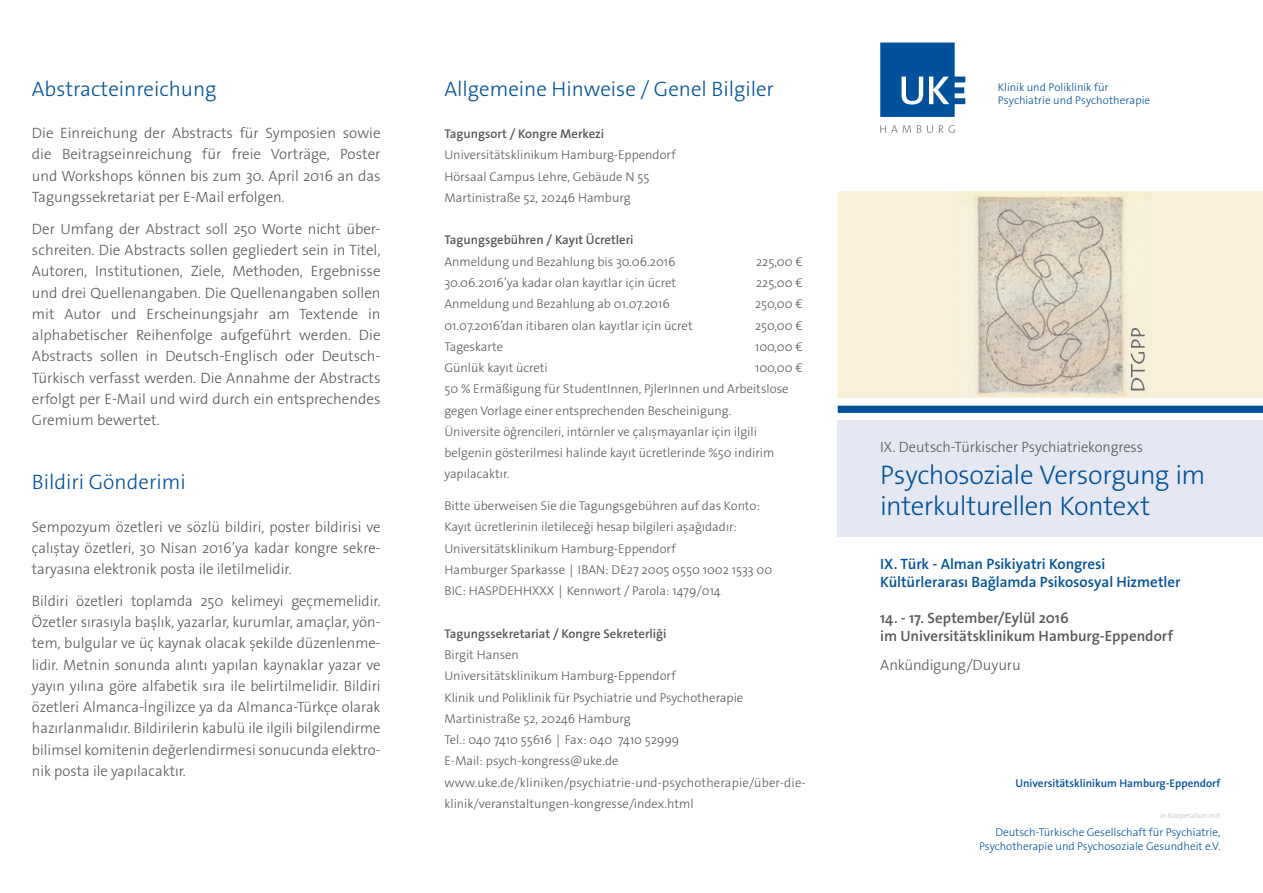
<style>
.page{position:relative;width:1263px;height:893px;background:#fff}
.page>*{position:absolute;margin:0;border:0;box-sizing:border-box;transform-origin:0 0}
.t1{font:300 27px/31.5px "The Sans Os F";letter-spacing:-.025em;color:#01519a}
.t2{font:300 21px "The Sans Os F";color:#01519a}
.t3{font:300 15px/21.3px "The Sans Os F";color:#57585a;text-align:justify}
.t4{font:600 15px/18px "The Sans Os F";letter-spacing:-.005em;color:#01519a}
.t5{font:600 15px/18px "The Sans Os F";color:#57585a}
.t6{font:300 12.75px/21.3px "The Sans Os F";color:#57585a}
.t7{font:600 12.75px "The Sans Os F";color:#57585a}
.t8{font:300 11.25px/13.6px "The Sans Os F";color:#01519a;text-align:right}
.t9{font:600 11.25px "The Sans Os F";color:#01519a}
.t10{font:300 7.5px "The Sans Os F";color:#aebecd}
</style>
<div class="page">
<svg style="left:880px;top:43px;width:85px;height:74px"></svg>
<svg style="left:880px;top:125px;width:31px;height:8px"></svg>
<svg style="left:917px;top:125px;width:4px;height:8px"></svg>
<svg style="left:927px;top:125px;width:6px;height:8px"></svg>
<svg style="left:939px;top:125px;width:16px;height:8px"></svg>
<img style="left:838px;top:191px;width:425px;height:207px">
<div style="left:838px;top:420px;width:425px;height:117px;background:#e5e8f3"></div>
<div style="left:838px;top:406px;width:425px;height:7px;background:#01519a"></div>
<img style="left:1130px;top:352px;width:15px;height:38px">
<img style="left:1131px;top:339px;width:14px;height:9px">
<img style="left:1131px;top:328px;width:14px;height:8px">
<h2 class="t2" style="left:32px;top:75px;width:186px">Abstracteinreichung</h2>
<p class="t3" style="left:32px;top:123px;width:350px">Die Einreichung der Abstracts für Symposien sowie die Beitragseinreichung für freie Vorträge, Poster und Workshops können bis zum 30. April 2016 an das Tagungssekretariat per E-Mail erfolgen.</p>
<p class="t3" style="left:32px;top:218px;width:350px">Der Umfang der Abstract soll 250 Worte nicht über&shy;schreiten. Die Abstracts sollen gegliedert sein in Titel, Autoren, Institutionen, Ziele, Methoden, Ergebnisse und drei Quellenangaben. Die Quellenangaben sollen mit Autor und Erscheinungsjahr am Textende in alphabetischer Reihenfolge aufgeführt werden. Die Abstracts sollen in Deutsch-Englisch oder Deutsch-Türkisch verfasst werden. Die Annahme der Abstracts erfolgt per E-Mail und wird durch ein entsprechendes Gremium bewertet.</p>
<h2 class="t2" style="left:32px;top:468px;width:155px">Bildiri Gönderimi</h2>
<p class="t3" style="left:32px;top:516px;width:350px">Sempozyum özetleri ve sözlü bildiri, poster bildirisi ve çalıştay özetleri, 30 Nisan 2016’ya kadar kongre sekre&shy;taryasına elektronik posta ile iletilmelidir.</p>
<p class="t3" style="left:32px;top:590px;width:350px">Bildiri özetleri toplamda 250 kelimeyi geçmemelidir.<br>Özetler sırasıyla başlık, yazarlar, kurumlar, amaçlar, yön&shy;tem, bulgular ve üç kaynak olacak şekilde düzenlenme&shy;lidir. Metnin sonunda alıntı yapılan kaynaklar yazar ve yayın yılına göre alfabetik sıra ile belirtilmelidir. Bildiri özetleri Almanca-İngilizce ya da Almanca-Türkçe olarak hazırlanmalıdır. Bildirilerin kabulü ile ilgili bilgilendirme bilimsel komitenin değerlendirmesi sonucunda elektro&shy;nik posta ile yapılacaktır.</p>
<h2 class="t2" style="left:444px;top:75px;width:331px">Allgemeine Hinweise / Genel Bilgiler</h2>
<p class="t7" style="left:444px;top:126px;width:161px">Tagungsort / Kongre Merkezi</p>
<p class="t6" style="left:444px;top:145px;width:233px">Universitätsklinikum Hamburg-Eppendorf<br>Hörsaal Campus Lehre, Gebäude N 55<br>Martinistraße 52, 20246 Hamburg</p>
<p class="t7" style="left:444px;top:232px;width:191px">Tagungsgebühren / Kayıt Ücretleri</p>
<p class="t6" style="left:444px;top:251px;width:233px">Anmeldung und Bezahlung bis 30.06.2016</p>
<p class="t6" style="left:756px;top:251px;width:48px">225,00 €</p>
<p class="t6" style="left:444px;top:272px;width:233px">30.06.2016’ya kadar olan kayıtlar için ücret</p>
<p class="t6" style="left:756px;top:272px;width:48px">225,00 €</p>
<p class="t6" style="left:444px;top:293px;width:227px">Anmeldung und Bezahlung ab 01.07.2016</p>
<p class="t6" style="left:755px;top:293px;width:49px">250,00 €</p>
<p class="t6" style="left:444px;top:315px;width:250px">01.07.2016’dan itibaren olan kayıtlar için ücret</p>
<p class="t6" style="left:755px;top:315px;width:49px">250,00 €</p>
<p class="t6" style="left:444px;top:336px;width:60px">Tageskarte</p>
<p class="t6" style="left:755px;top:336px;width:49px">100,00 €</p>
<p class="t6" style="left:444px;top:357px;width:105px">Günlük kayıt ücreti</p>
<p class="t6" style="left:444px;top:357px;width:360px;text-indent:311px">100,00 € 50 % Ermäßigung für StudentInnen, PjlerInnen und Arbeitslose gegen Vorlage einer entsprechenden Bescheinigung.<br>Üniversite öğrencileri, intörnler ve çalışmayanlar için ilgili belgenin gösterilmesi halinde kayıt ücretlerinde %50 indirim yapılacaktır.</p>
<p class="t6" style="left:444px;top:495px;width:329px">Bitte überweisen Sie die Tagungsgebühren auf das Konto:<br>Kayıt ücretlerinin iletileceği hesap bilgileri aşağıdadır:<br>Universitätsklinikum Hamburg-Eppendorf<br>Hamburger Sparkasse IBAN: DE27 2005 0550 1002 1533 00<br>BIC: HASPDEHHXXX Kennwort / Parola: 1479/014</p>
<p class="t7" style="left:444px;top:625px;width:224px">Tagungssekretariat / Kongre Sekreterliğ i</p>
<p class="t6" style="left:444px;top:644px;width:363px">Birgit Hansen<br>Universitätsklinikum Hamburg-Eppendorf<br>Klinik und Poliklinik für Psychiatrie und Psychotherapie Martinistraße 52, 20246 Hamburg<br>Tel.: 040 7410 55616 Fax: 040 7410 52999<br>E-Mail: psych-kongress@uke.de www.uke.de/kliniken/psychiatrie-und-psychotherapie/über-die&shy;klinik/veranstaltungen-kongresse/index.html</p>
<p class="t8" style="left:998px;top:80px;width:154px;text-align:left">Klinik und Poliklinik für<br>Psychiatrie und Psychotherapie</p>
<p class="t3" style="left:880px;top:437px;width:264px">IX. Deutsch-Türkischer Psychiatriekongress</p>
<h1 class="t1" style="left:880px;top:459px;width:327px">Psychosoziale Versorgung im interkulturellen Kontext</h1>
<p class="t4" style="left:880px;top:555px;width:302px">IX. Türk - Alman Psikiyatri Kongresi<br>Kültürlerarası Bağ lamda Psikososyal Hizmetler</p>
<p class="t5" style="left:880px;top:609px;width:294px">14. - 17. September/Eylül 2016<br>im Universitätsklinikum Hamburg-Eppendorf</p>
<p class="t3" style="left:880px;top:654px;width:142px">Ankündigung/Duyuru</p>
<p class="t9" style="left:1015px;top:776px;width:207px">Universitätsklinikum Hamburg-Eppendorf</p>
<p class="t10" style="left:1160px;top:811px;width:62px">in Kooperation mit</p>
<p class="t8" style="left:979px;top:825px;width:243px">Deutsch-Türkische Gesellschaft für Psychiatrie,<br>Psychotherapie und Psychosoziale Gesundheit e.V.</p>
</div>
